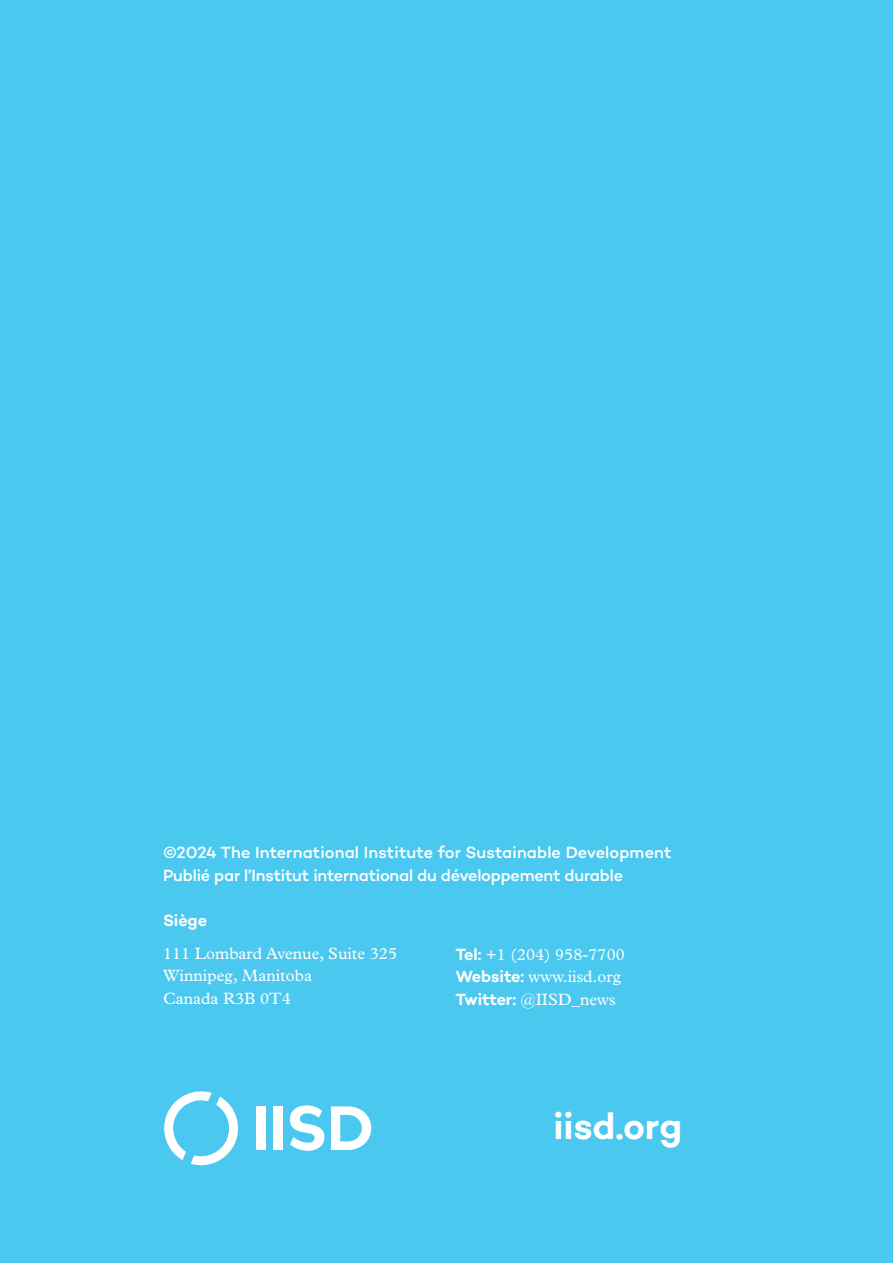
<style>
.page{position:relative;width:893px;height:1263px;background:#4bc8ef}
.page>*{position:absolute;margin:0;border:0;box-sizing:border-box;transform-origin:0 0}
.t1{font:600 37.5px "Campton";letter-spacing:-.01em;color:#fff}
.t2{font:16.5px/22.5px "Plantin MT Pro";color:#fff}
.t3{font:500 16.5px/22.5px "Campton";letter-spacing:-.01em;color:#fff}
.t4{font:600 16.5px "Campton";letter-spacing:-.005em;color:#fff}
.s1{font-family:"Campton";font-weight:600}
</style>
<div class="page">
<svg style="left:164px;top:1091px;width:74px;height:75px"></svg>
<svg style="left:290px;top:1105px;width:34px;height:46px"></svg>
<div style="left:257px;top:1106px;width:9px;height:44px;background:#fff"></div>
<div style="left:274px;top:1106px;width:9px;height:44px;background:#fff"></div>
<svg style="left:331px;top:1106px;width:40px;height:44px"></svg>
<p class="t3" style="left:163px;top:841px;width:510px">©2024 The International Institute for Sustainable Development<br>Publié par l’Institut international du développement durable</p>
<p class="t4" style="left:163px;top:909px;width:45px">Siège</p>
<p class="t2" style="left:163px;top:942px;width:236px">111 Lombard Avenue, Suite 325<br>Winnipeg, Manitoba<br>Canada R3B 0T4</p>
<p class="t2" style="left:455px;top:943px;width:171px"><span class="s1">Tel:</span> +1 (204) 958-7700<br><span class="s1">Website:</span> www.iisd.org<br><span class="s1">Twitter:</span> @IISD_news</p>
<h1 class="t1" style="left:554px;top:1102px;width:130px">iisd.org</h1>
</div>
